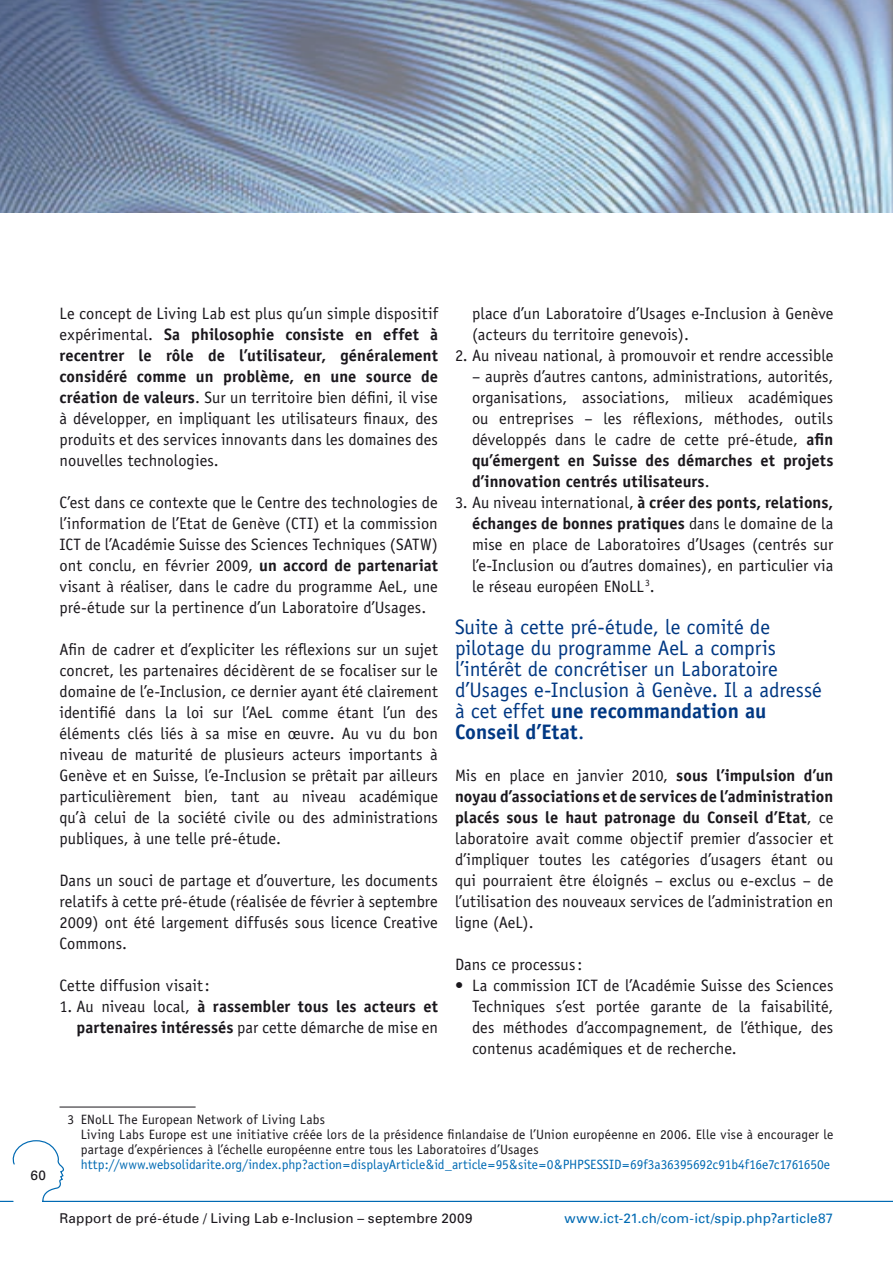
<style>
.page{position:relative;width:893px;height:1263px;background:#fff}
.page>*{position:absolute;margin:0;border:0;box-sizing:border-box;transform-origin:0 0}
.titre-2__t1{font:21px/21px "Officina Sans";letter-spacing:-.005em;color:#003883}
.texte{font:16.5px/21px "Officina Sans";color:#1a171c;text-align:justify}
.texte-point__texte{font:16.5px/21px "Officina Sans";color:#1a171c;text-align:justify}
.texte-point__texte-2{font:700 16.5px/21px "Officina Sans";letter-spacing:.005em;color:#1a171c;text-align:right}
.note-bas-page__texte{font:13.5px/15px "Officina Sans";letter-spacing:.01em;color:#1a171c}
.note-bas-page__texte-2{font:13.5px "Officina Sans";letter-spacing:-.005em;color:#006ab3}
.t1{font:13.5px "Univers";letter-spacing:.015em;color:#1a171c}
.t2{font:13.5px "Univers";letter-spacing:.015em;color:#006ab3}
.note-bas-page-1ere-l{font:13.5px "Officina Sans";letter-spacing:.01em;color:#1a171c}
.s1{font-weight:700}
.s2{font-weight:400}
</style>
<div class="page">
<svg style="left:0;top:1140px;width:892px;height:62px"></svg>
<hr style="left:60px;top:1107px;width:136px;height:1px;background:#1a171c">
<img style="left:0;top:0;width:893px;height:213px">
<p class="texte" style="left:60px;top:303px;width:380px">Le concept de Living Lab est plus qu’un simple dispositif expérimental. <span class="s1">Sa philosophie consiste en effet à recentrer le rôle de l’utilisateur, généralement considéré comme un problème, en une source de création de valeurs</span>. Sur un territoire bien défini, il vise à développer, en impliquant les utilisateurs finaux, des produits et des services innovants dans les domaines des nouvelles technologies.</p>
<p class="texte" style="left:60px;top:492px;width:380px">C’est dans ce contexte que le Centre des technologies de l’information de l’Etat de Genève (CTI) et la commission ICT de l’Académie Suisse des Sciences Techniques (SATW) ont conclu, en février 2009, <span class="s1">un accord de partenariat </span>visant à réaliser, dans le cadre du programme AeL, une pré-étude sur la pertinence d’un Laboratoire d’Usages.</p>
<p class="texte" style="left:60px;top:639px;width:380px">Afin de cadrer et d’expliciter les réflexions sur un sujet concret, les partenaires décidèrent de se focaliser sur le domaine de l’e-Inclusion, ce dernier ayant été clairement identifié dans la loi sur l’AeL comme étant l’un des éléments clés liés à sa mise en œuvre. Au vu du bon niveau de maturité de plusieurs acteurs importants à Genève et en Suisse, l’e-Inclusion se prêtait par ailleurs particulièrement bien, tant au niveau académique qu’à celui de la société civile ou des administrations publiques, à une telle pré-étude.</p>
<p class="texte" style="left:60px;top:870px;width:380px">Dans un souci de partage et d’ouverture, les documents relatifs à cette pré-étude (réalisée de février à septembre 2009) ont été largement diffusés sous licence Creative Commons.</p>
<p class="texte" style="left:60px;top:975px;width:152px">Cette diffusion visait:</p>
<p class="texte-point__texte-2" style="left:60px;top:995px;width:380px"><span class="s2">1. Au niveau local,</span> à rassembler tous les acteurs et partenaires intéressés <span class="s2">par cette démarche de mise en</span></p>
<p class="texte-point__texte" style="left:472px;top:303px;width:363px">place d’un Laboratoire d’Usages e-Inclusion à Genève (acteurs du territoire genevois).</p>
<p class="texte-point__texte" style="left:455px;top:345px;width:380px">2. Au niveau national, à promouvoir et rendre accessible</p>
<p class="texte-point__texte" style="left:472px;top:366px;width:363px">– auprès d’autres cantons, administrations, autorités, organisations, associations, milieux académiques ou entreprises – les réflexions, méthodes, outils développés dans le cadre de cette pré-étude, <span class="s1">afin qu’émergent en Suisse des démarches et projets d’innovation centrés utilisateurs</span>.</p>
<p class="texte-point__texte" style="left:472px;top:492px;width:363px;text-indent:-17px">3. Au niveau international, <span class="s1">à créer des ponts, relations, échanges de bonnes pratiques</span> dans le domaine de la mise en place de Laboratoires d’Usages (centrés sur l’e-Inclusion ou d’autres domaines), en particulier via le réseau européen ENoLL <sup>3</sup>.</p>
<p class="titre-2__t1" style="left:455px;top:616px;width:368px">Suite à cette pré-étude, le comité de pilotage du programme AeL a compris l’intérêt de concrétiser un Laboratoire d’Usages e-Inclusion à Genève. Il a adressé à cet effet <span class="s1">une recommandation au Conseil d’Etat</span>.</p>
<p class="texte" style="left:455px;top:765px;width:380px">Mis en place en janvier 2010, <span class="s1">sous l’impulsion d’un noyau d’associations et de services de l’administration placés sous le haut patronage du Conseil d’Etat</span>, ce laboratoire avait comme objectif premier d’associer et d’impliquer toutes les catégories d’usagers étant ou qui pourraient être éloignés – exclus ou e-exclus – de l’utilisation des nouveaux services de l’administration en ligne (AeL).</p>
<p class="texte" style="left:455px;top:954px;width:129px">Dans ce processus:</p>
<p class="texte-point__texte" style="left:472px;top:975px;width:363px;text-indent:-17px">• La commission ICT de l’Académie Suisse des Sciences Techniques s’est portée garante de la faisabilité, des méthodes d’accompagnement, de l’éthique, des contenus académiques et de recherche.</p>
<p class="t1" style="left:31px;top:1166px;width:17px">60</p>
<p class="note-bas-page-1ere-l" style="left:68px;top:1112px;width:259px">3 ENoLL The European Network of Living Labs</p>
<p class="note-bas-page__texte" style="left:81px;top:1127px;width:754px">Living Labs Europe est une initiative créée lors de la présidence finlandaise de l’Union européenne en 2006. Elle vise à encourager le partage d’expériences à l’échelle européenne entre tous les Laboratoires d’Usages</p>
<p class="note-bas-page__texte-2" style="left:81px;top:1157px;width:751px">http://www.websolidarite.org/index.php?action=displayArticle&amp;id_article=95&amp;site=0&amp;PHPSESSID=69f3a36395692c91b4f16e7c1761650e</p>
<p class="t1" style="left:60px;top:1210px;width:415px">Rapport de pré-étude / Living Lab e-Inclusion – septembre 2009</p>
<p class="t2" style="left:564px;top:1210px;width:270px">www.ict-21.ch/com-ict/spip.php?article87</p>
</div>
